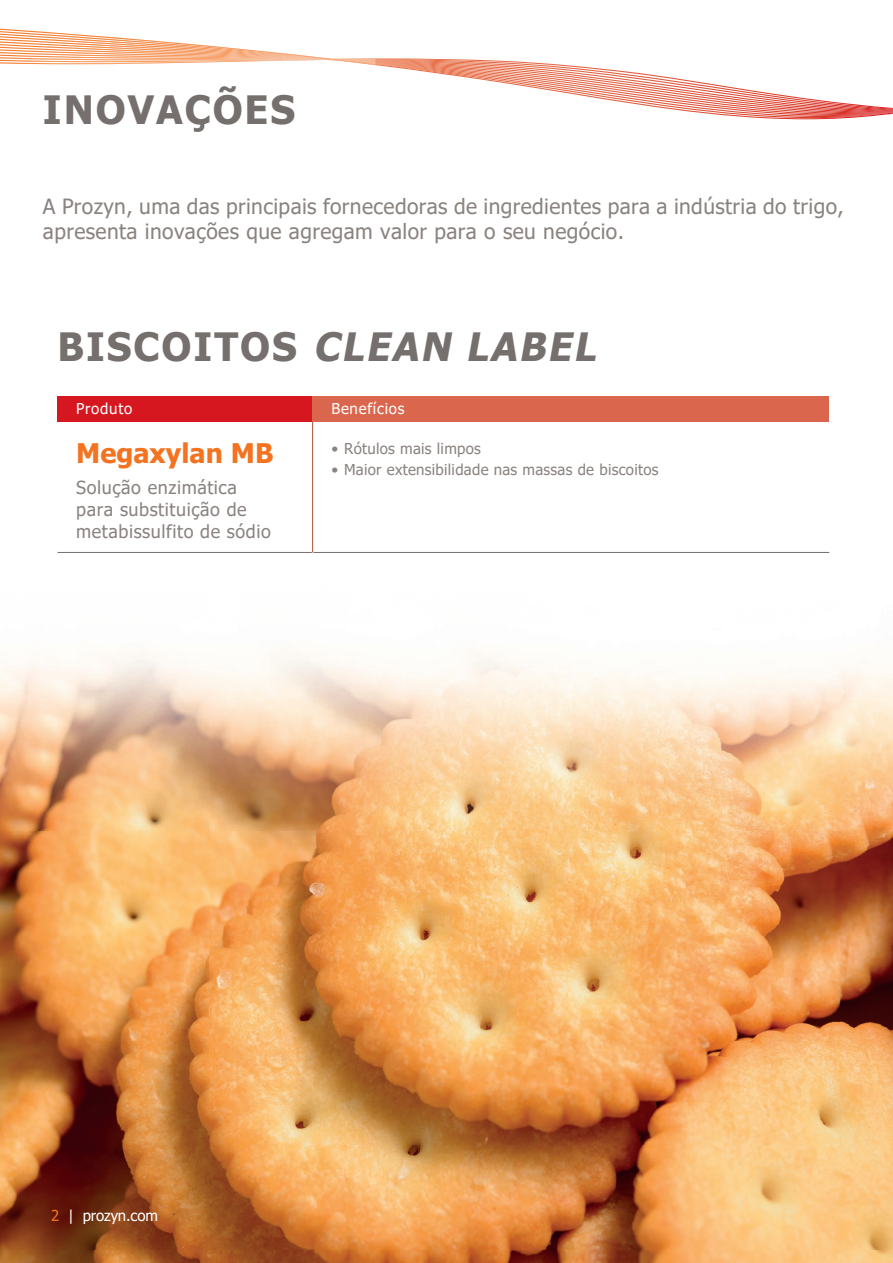
<style>
.page{position:relative;width:893px;height:1263px;background:#fff}
.page>*{position:absolute;margin:0;border:0;box-sizing:border-box;transform-origin:0 0}
.t1{font:italic 700 39px "Tahoma";color:#75706e}
.t2{font:700 39px "Tahoma";letter-spacing:.05em;color:#75706e}
.t3{font:700 27px "Tahoma";color:#f47321}
.t4{font:21px/25.2px "Tahoma";letter-spacing:.02em;color:#8a8380}
.t5{font:18px/21.6px "Tahoma";letter-spacing:.03em;color:#8a8380}
.t6{font:15px "Tahoma";letter-spacing:.02em;color:#8a8380}
.t7{font:15px "Tahoma";letter-spacing:.05em;color:#fff}
.t8{font:15px "Tahoma";letter-spacing:-.01em;color:#fff}
.s1{font-style:normal}
.s2{color:#f47321}
</style>
<div class="page">
<img style="left:0;top:519px;width:893px;height:744px">
<svg style="left:375px;top:58px;width:518px;height:61px"></svg>
<div style="left:57px;top:396px;width:256px;height:26px;background:#d7171f"></div>
<div style="left:313px;top:396px;width:516px;height:26px;background:#da674d"></div>
<hr style="left:57px;top:552px;width:255px;height:1px;background:#746f6b">
<hr style="left:313px;top:552px;width:516px;height:1px;background:#746f6b">
<hr style="left:312px;top:422px;width:1px;height:130px;background:#ac5a47">
<img style="left:0;top:29px;width:375px;height:36px">
<h1 class="t2" style="left:43px;top:83px;width:254px">INOVAÇÕES</h1>
<p class="t4" style="left:43px;top:195px;width:802px">A Prozyn, uma das principais fornecedoras de ingredientes para a indústria do trigo, apresenta inovações que agregam valor para o seu negócio.</p>
<h1 class="t1" style="left:57px;top:319px;width:550px"><span class="s1">BISCOITOS</span> CLEAN LABEL</h1>
<p class="t7" style="left:76px;top:398px;width:58px">Produto</p>
<p class="t7" style="left:331px;top:398px;width:75px">Benefícios</p>
<p class="t3" style="left:76px;top:435px;width:199px">Megaxylan MB</p>
<p class="t5" style="left:76px;top:478px;width:196px">Solução enzimática para substituição de metabissulfito de sódio</p>
<p class="t6" style="left:331px;top:439px;width:151px">• Rótulos mais limpos</p>
<p class="t6" style="left:331px;top:459px;width:329px">• Maior extensibilidade nas massas de biscoitos</p>
<p class="t8" style="left:51px;top:1206px;width:108px"><span class="s2">2</span> | prozyn.com</p>
</div>
